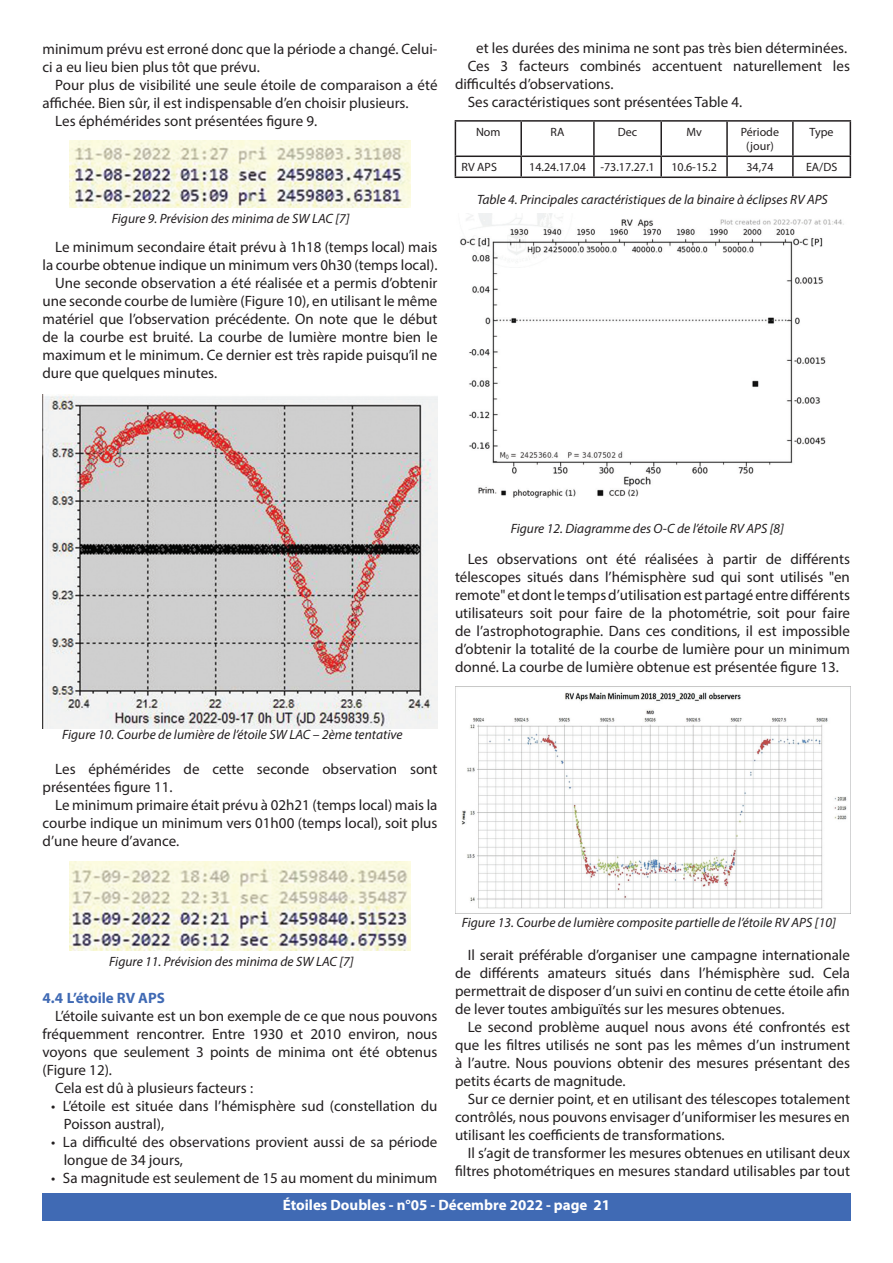
<style>
.page{position:relative;width:893px;height:1263px;background:#fff}
.page>*{position:absolute;margin:0;border:0;box-sizing:border-box;transform-origin:0 0}
.Paragraphe_retrait_1{font:15px/18px "Myriad Pro";color:#231f20;text-align:justify}
.t1{font:700 15px "Myriad Pro";color:#fff}
.t2{font:700 15px "Myriad Pro";color:#406ab4}
.Figure{font:italic 13.5px "Myriad Pro";color:#231f20}
.t3{font:12px/14.4px "Myriad Pro";color:#231f20;text-align:center}
</style>
<div class="page">
<div style="left:42px;top:1193px;width:809px;height:27px;background:#406ab4"></div>
<img style="left:70px;top:140px;width:340px;height:67px">
<img style="left:70px;top:861px;width:340px;height:90px">
<hr style="left:455px;top:120px;width:66px;height:2px;background:#231f20">
<hr style="left:455px;top:122px;width:1px;height:34px;background:#231f20">
<hr style="left:521px;top:120px;width:73px;height:2px;background:#231f20">
<hr style="left:520px;top:122px;width:2px;height:34px;background:#231f20">
<hr style="left:594px;top:120px;width:67px;height:2px;background:#231f20">
<hr style="left:593px;top:122px;width:2px;height:34px;background:#231f20">
<hr style="left:661px;top:120px;width:66px;height:2px;background:#231f20">
<hr style="left:660px;top:122px;width:2px;height:34px;background:#231f20">
<hr style="left:727px;top:120px;width:66px;height:2px;background:#231f20">
<hr style="left:726px;top:122px;width:2px;height:34px;background:#231f20">
<hr style="left:793px;top:120px;width:58px;height:2px;background:#231f20">
<hr style="left:792px;top:122px;width:2px;height:34px;background:#231f20">
<hr style="left:850px;top:122px;width:1px;height:34px;background:#231f20">
<hr style="left:455px;top:156px;width:66px;height:1px;background:#231f20">
<svg style="left:455px;top:157px;width:1px;height:20px"></svg>
<hr style="left:521px;top:156px;width:73px;height:1px;background:#231f20">
<hr style="left:520px;top:157px;width:2px;height:20px;background:#231f20">
<hr style="left:594px;top:156px;width:67px;height:1px;background:#231f20">
<hr style="left:593px;top:157px;width:2px;height:20px;background:#231f20">
<hr style="left:661px;top:156px;width:66px;height:1px;background:#231f20">
<hr style="left:660px;top:157px;width:2px;height:20px;background:#231f20">
<hr style="left:727px;top:156px;width:66px;height:1px;background:#231f20">
<hr style="left:726px;top:157px;width:2px;height:20px;background:#231f20">
<hr style="left:793px;top:156px;width:58px;height:1px;background:#231f20">
<hr style="left:792px;top:157px;width:2px;height:20px;background:#231f20">
<svg style="left:850px;top:157px;width:1px;height:20px"></svg>
<hr style="left:455px;top:177px;width:66px;height:1px;background:#231f20">
<hr style="left:521px;top:177px;width:73px;height:1px;background:#231f20">
<hr style="left:594px;top:177px;width:67px;height:1px;background:#231f20">
<hr style="left:661px;top:177px;width:66px;height:1px;background:#231f20">
<hr style="left:727px;top:177px;width:66px;height:1px;background:#231f20">
<hr style="left:793px;top:177px;width:58px;height:1px;background:#231f20">
<img style="left:460px;top:214px;width:384px;height:284px">
<img style="left:455px;top:686px;width:396px;height:227px">
<img style="left:42px;top:395px;width:395px;height:334px">
<p class="Paragraphe_retrait_1" style="left:43px;top:40px;width:396px">minimum prévu est erroné donc que la période a changé. Celui&shy;ci a eu lieu bien plus tôt que prévu.</p>
<p class="Paragraphe_retrait_1" style="left:43px;top:76px;width:396px;text-indent:13px">Pour plus de visibilité une seule étoile de comparaison a été affichée. Bien sûr, il est indispensable d’en choisir plusieurs.</p>
<p class="Paragraphe_retrait_1" style="left:55px;top:112px;width:263px">Les éphémérides sont présentées figure 9.</p>
<p class="Figure" style="left:112px;top:210px;width:239px">Figure 9. Prévision des minima de SW LAC [7]</p>
<p class="Paragraphe_retrait_1" style="left:43px;top:238px;width:396px;text-align:right">Le minimum secondaire était prévu à 1h18 (temps local) mais la courbe obtenue indique un minimum vers 0h30 (temps local).</p>
<p class="Paragraphe_retrait_1" style="left:43px;top:274px;width:396px;text-indent:13px">Une seconde observation a été réalisée et a permis d’obtenir une seconde courbe de lumière (Figure 10), en utilisant le même matériel que l’observation précédente. On note que le début de la courbe est bruité. La courbe de lumière montre bien le maximum et le minimum. Ce dernier est très rapide puisqu’il ne dure que quelques minutes.</p>
<p class="Paragraphe_retrait_1" style="left:476px;top:38px;width:372px">et les durées des minima ne sont pas très bien déterminées.</p>
<p class="Paragraphe_retrait_1" style="left:455px;top:56px;width:396px;text-indent:13px">Ces 3 facteurs combinés accentuent naturellement les difficultés d’observations.</p>
<p class="Paragraphe_retrait_1" style="left:468px;top:92px;width:276px">Ses caractéristiques sont présentées Table 4.</p>
<p class="t3" style="left:476px;top:124px;width:26px">Nom</p>
<p class="t3" style="left:551px;top:124px;width:15px">RA</p>
<p class="t3" style="left:618px;top:124px;width:21px">Dec</p>
<p class="t3" style="left:686px;top:124px;width:17px">Mv</p>
<p class="t3" style="left:741px;top:124px;width:40px">Période (jour)</p>
<p class="t3" style="left:810px;top:124px;width:25px">Type</p>
<p class="t3" style="left:461px;top:160px;width:37px">RV APS</p>
<p class="t3" style="left:529px;top:160px;width:58px">14.24.17.04</p>
<p class="t3" style="left:600px;top:160px;width:56px">-73.17.27.1</p>
<p class="t3" style="left:671px;top:160px;width:47px">10.6-15.2</p>
<p class="t3" style="left:746px;top:160px;width:29px">34,74</p>
<p class="t3" style="left:806px;top:160px;width:33px">EA/DS</p>
<p class="Figure" style="left:477px;top:191px;width:352px">Table 4. Principales caractéristiques de la binaire à éclipses RV APS</p>
<p class="Figure" style="left:511px;top:520px;width:275px">Figure 12. Diagramme des O-C de l’étoile RV APS [8]</p>
<p class="Paragraphe_retrait_1" style="left:455px;top:550px;width:396px;text-indent:13px">Les observations ont été réalisées à partir de différents télescopes situés dans l’hémisphère sud qui sont utilisés "en remote" et dont le temps d’utilisation est partagé entre différents utilisateurs soit pour faire de la photométrie, soit pour faire de l’astrophotographie. Dans ces conditions, il est impossible d’obtenir la totalité de la courbe de lumière pour un minimum donné. La courbe de lumière obtenue est présentée figure 13.</p>
<p class="Figure" style="left:62px;top:726px;width:342px">Figure 10. Courbe de lumière de l’étoile SW LAC – 2ème tentative</p>
<p class="Paragraphe_retrait_1" style="left:43px;top:760px;width:396px;text-indent:13px">Les éphémérides de cette seconde observation sont présentées figure 11.</p>
<p class="Paragraphe_retrait_1" style="left:43px;top:796px;width:396px;text-indent:13px">Le minimum primaire était prévu à 02h21 (temps local) mais la courbe indique un minimum vers 01h00 (temps local), soit plus d’une heure d’avance.</p>
<p class="Figure" style="left:109px;top:953px;width:246px">Figure 11. Prévision des minima de SW LAC [7]</p>
<p class="t2" style="left:43px;top:988px;width:124px">4.4 L’étoile RV APS</p>
<p class="Paragraphe_retrait_1" style="left:43px;top:1006px;width:396px;text-indent:13px">L’étoile suivante est un bon exemple de ce que nous pouvons fréquemment rencontrer. Entre 1930 et 2010 environ, nous voyons que seulement 3 points de minima ont été obtenus (Figure 12).</p>
<p class="Paragraphe_retrait_1" style="left:55px;top:1078px;width:199px">Cela est dû à plusieurs facteurs :</p>
<p class="Paragraphe_retrait_1" style="left:64px;top:1096px;width:375px;text-indent:-13px">• L’étoile est située dans l’hémisphère sud (constellation du<br>Poisson austral),</p>
<p class="Paragraphe_retrait_1" style="left:64px;top:1132px;width:375px;text-indent:-13px">• La difficulté des observations provient aussi de sa période longue de 34 jours,</p>
<p class="Paragraphe_retrait_1" style="left:51px;top:1168px;width:388px">• Sa magnitude est seulement de 15 au moment du minimum</p>
<p class="Figure" style="left:462px;top:914px;width:376px">Figure 13. Courbe de lumière composite partielle de l’étoile RV APS [10]</p>
<p class="Paragraphe_retrait_1" style="left:455px;top:946px;width:396px;text-indent:13px">Il serait préférable d’organiser une campagne internationale de différents amateurs situés dans l’hémisphère sud. Cela permettrait de disposer d’un suivi en continu de cette étoile afin de lever toutes ambiguïtés sur les mesures obtenues.</p>
<p class="Paragraphe_retrait_1" style="left:455px;top:1018px;width:396px;text-indent:13px">Le second problème auquel nous avons été confrontés est que les filtres utilisés ne sont pas les mêmes d’un instrument à l’autre. Nous pouvions obtenir des mesures présentant des petits écarts de magnitude.</p>
<p class="Paragraphe_retrait_1" style="left:455px;top:1090px;width:396px;text-indent:13px">Sur ce dernier point, et en utilisant des télescopes totalement contrôlés, nous pouvons envisager d’uniformiser les mesures en utilisant les coefficients de transformations.</p>
<p class="Paragraphe_retrait_1" style="left:455px;top:1144px;width:396px;text-align:right">Il s’agit de transformer les mesures obtenues en utilisant deux filtres photométriques en mesures standard utilisables par tout</p>
<p class="t1" style="left:283px;top:1195px;width:329px">Étoiles Doubles - n°05 - Décembre 2022 - page 21</p>
</div>
